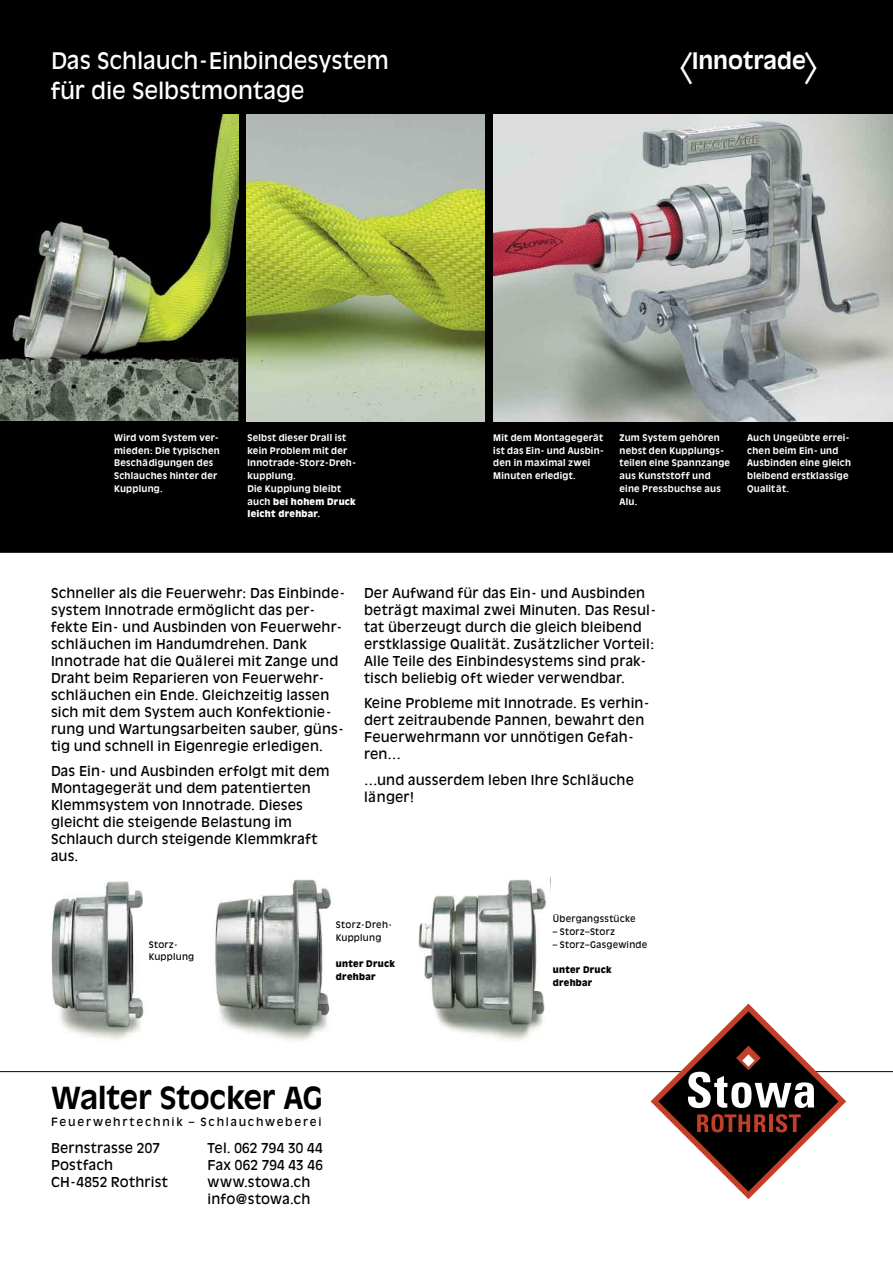
<style>
.page{position:relative;width:893px;height:1263px;background:#fff}
.page>*{position:absolute;margin:0;border:0;box-sizing:border-box;transform-origin:0 0}
.t1{font:700 30px "Antique Olive";letter-spacing:-.005em;color:#000}
.t2{font:22.5px/29.7px "Antique Olive";letter-spacing:-.005em;color:#fff}
.t3{font:700 22.5px "Antique Olive";letter-spacing:-.005em;color:#fff}
.t4{font:13.5px/17px "Antique Olive";letter-spacing:.01em;color:#000}
.t5{font:11.25px "Antique Olive";letter-spacing:.155em;color:#000}
.t6{font:700 9px/12.8px "Antique Olive";letter-spacing:.025em;color:#fff}
.t7{font:9px/12.8px "Antique Olive";letter-spacing:.025em;color:#000}
.t8{font:900 9px/12.8px "Antique Olive";letter-spacing:.03em;color:#000}
.s1{font-weight:900}
</style>
<div class="page">
<div style="left:0;top:0;width:893px;height:553px;background:#000"></div>
<hr style="left:0;top:1071px;width:893px;height:1px;background:#000">
<img style="left:51px;top:881px;width:93px;height:159px">
<img style="left:215px;top:879px;width:116px;height:161px">
<img style="left:418px;top:879px;width:131px;height:161px">
<img style="left:247px;top:115px;width:238px;height:306px">
<img style="left:0;top:115px;width:238px;height:306px">
<img style="left:493px;top:115px;width:400px;height:306px">
<svg style="left:651px;top:1003px;width:195px;height:196px"></svg>
<img style="left:0;top:357px;width:238px;height:4px">
<h2 class="t2" style="left:51px;top:46px;width:339px">Das Schlauch-Einbindesystem für die Selbstmontage</h2>
<h2 class="t3" style="left:681px;top:47px;width:137px">/Innotrade\</h2>
<h2 class="t3" style="left:681px;top:62px;width:13px">\</h2>
<h2 class="t3" style="left:805px;top:62px;width:13px">/</h2>
<p class="t6" style="left:114px;top:431px;width:107px">Wird vom System ver&shy;mieden: Die typischen<br>Beschädigungen des<br>Schlauches hinter der<br>Kupplung.</p>
<p class="t6" style="left:247px;top:431px;width:110px">Selbst dieser Drall ist kein Problem mit der<br>Innotrade-Storz-Dreh&shy;kupplung.<br>Die Kupplung bleibt auch <span class="s1">bei hohem Druck leicht drehbar.</span></p>
<p class="t6" style="left:493px;top:431px;width:112px">Mit dem Montagegerät ist das Ein- und Ausbin&shy;den in maximal zwei<br>Minuten erledigt.</p>
<p class="t6" style="left:620px;top:431px;width:112px">Zum System gehören nebst den Kupplungs&shy;teilen eine Spannzange aus Kunststoff und eine Pressbuchse aus<br>Alu.</p>
<p class="t6" style="left:747px;top:431px;width:106px">Auch Ungeübte errei&shy;chen beim Ein- und<br>Ausbinden eine gleich bleibend erstklassige<br>Qualität.</p>
<p class="t4" style="left:51px;top:584px;width:295px">Schneller als die Feuerwehr: Das Einbinde&shy;system Innotrade ermöglicht das per&shy;fekte Ein- und Ausbinden von Feuerwehr&shy;schläuchen im Handumdrehen. Dank Innotrade hat die Quälerei mit Zange und Draht beim Reparieren von Feuerwehr&shy;schläuchen ein Ende. Gleichzeitig lassen sich mit dem System auch Konfektionie&shy;rung und Wartungsarbeiten sauber, güns&shy;tig und schnell in Eigenregie erledigen.</p>
<p class="t4" style="left:51px;top:763px;width:280px">Das Ein- und Ausbinden erfolgt mit dem<br>Montagegerät und dem patentierten<br>Klemmsystem von Innotrade. Dieses gleicht die steigende Belastung im<br>Schlauch durch steigende Klemmkraft aus.</p>
<p class="t4" style="left:364px;top:584px;width:293px">Der Aufwand für das Ein- und Ausbinden beträgt maximal zwei Minuten. Das Resul&shy;tat überzeugt durch die gleich bleibend erstklassige Qualität. Zusätzlicher Vorteil:<br>Alle Teile des Einbindesystems sind prak&shy;tisch beliebig oft wieder verwendbar.</p>
<p class="t4" style="left:364px;top:695px;width:287px">Keine Probleme mit Innotrade. Es verhin&shy;dert zeitraubende Pannen, bewahrt den<br>Feuerwehrmann vor unnötigen Gefah&shy;ren…</p>
<p class="t4" style="left:364px;top:771px;width:271px">…und ausserdem leben Ihre Schläuche länger!</p>
<p class="t7" style="left:149px;top:938px;width:47px">Storz-<br>Kupplung</p>
<p class="t7" style="left:336px;top:919px;width:58px">Storz-Dreh-<br>Kupplung</p>
<p class="t8" style="left:336px;top:957px;width:60px">unter Druck drehbar</p>
<h1 class="t1" style="left:51px;top:1079px;width:273px">Walter Stocker AG</h1>
<p class="t5" style="left:51px;top:1115px;width:272px">Feuerwehrtechnik – Schlauchweberei</p>
<p class="t4" style="left:51px;top:1140px;width:118px">Bernstrasse 207<br>Postfach<br>CH-4852 Rothrist</p>
<p class="t4" style="left:207px;top:1140px;width:117px">Tel. 062 794 30 44<br>Fax 062 794 43 46 www.stowa.ch info@stowa.ch</p>
<p class="t7" style="left:553px;top:912px;width:84px">Übergangsstücke</p>
<p class="t7" style="left:553px;top:925px;width:64px">– Storz–Storz</p>
<p class="t7" style="left:553px;top:938px;width:96px">– Storz–Gasgewinde</p>
<p class="t8" style="left:553px;top:963px;width:60px">unter Druck drehbar</p>
</div>
